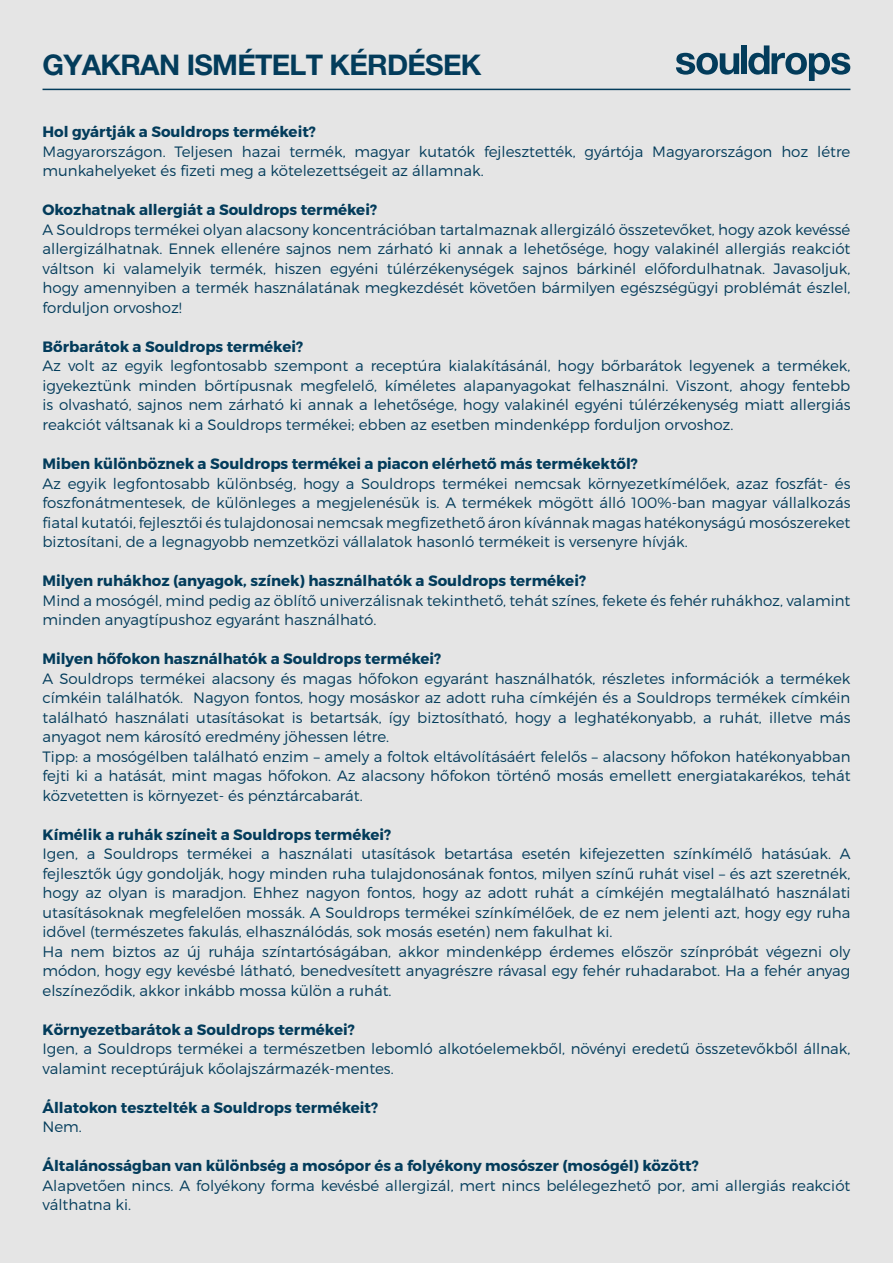
<style>
.page{position:relative;width:893px;height:1263px;background:#e5e5e5}
.page>*{position:absolute;margin:0;border:0;box-sizing:border-box;transform-origin:0 0}
.t1{font:700 28.5px "Helvetica Neue LT Pro";letter-spacing:-.025em;color:#033c5b}
.t2{font:300 15px/19.5px "Montserrat";color:#033c5b;text-align:justify}
.t3{font:700 15px "Montserrat";color:#033c5b}
</style>
<div class="page">
<hr style="left:43px;top:89px;width:807px;height:1px;background:#033c5b">
<svg style="left:676px;top:53px;width:63px;height:22px"></svg>
<div style="left:741px;top:45px;width:6px;height:29px;background:#033c5b"></div>
<svg style="left:748px;top:45px;width:102px;height:35px"></svg>
<p class="t1" style="left:43px;top:48px;width:440px">GYAKRAN ISMÉTELT KÉRDÉSEK</p>
<p class="t3" style="left:43px;top:123px;width:275px">Hol gyártják a Souldrops termékeit?</p>
<p class="t2" style="left:43px;top:142px;width:809px">Magyarországon. Teljesen hazai termék, magyar kutatók fejlesztették, gyártója Magyarországon hoz létre munkahelyeket és fizeti meg a kötelezettségeit az államnak.</p>
<p class="t3" style="left:43px;top:201px;width:336px">Okozhatnak allergiát a Souldrops termékei?</p>
<p class="t2" style="left:43px;top:220px;width:809px">A Souldrops termékei olyan alacsony koncentrációban tartalmaznak allergizáló összetevőket, hogy azok kevéssé allergizálhatnak. Ennek ellenére sajnos nem zárható ki annak a lehetősége, hogy valakinél allergiás reakciót váltson ki valamelyik termék, hiszen egyéni túlérzékenységek sajnos bárkinél előfordulhatnak. Javasoljuk, hogy amennyiben a termék használatának megkezdését követően bármilyen egészségügyi problémát észlel, forduljon orvoshoz!</p>
<p class="t3" style="left:43px;top:337px;width:262px">Bőrbarátok a Souldrops termékei?</p>
<p class="t2" style="left:43px;top:356px;width:809px">Az volt az egyik legfontosabb szempont a receptúra kialakításánál, hogy bőrbarátok legyenek a termékek, igyekeztünk minden bőrtípusnak megfelelő, kíméletes alapanyagokat felhasználni. Viszont, ahogy fentebb is olvasható, sajnos nem zárható ki annak a lehetősége, hogy valakinél egyéni túlérzékenység miatt allergiás reakciót váltsanak ki a Souldrops termékei; ebben az esetben mindenképp forduljon orvoshoz.</p>
<p class="t3" style="left:43px;top:454px;width:597px">Miben különböznek a Souldrops termékei a piacon elérhető más termékektől?</p>
<p class="t2" style="left:43px;top:473px;width:809px">Az egyik legfontosabb különbség, hogy a Souldrops termékei nemcsak környezetkímélőek, azaz foszfát- és foszfonátmentesek, de különleges a megjelenésük is. A termékek mögött álló 100%-ban magyar vállalkozás fiatal kutatói, fejlesztői és tulajdonosai nemcsak megfizethető áron kívánnak magas hatékonyságú mosószereket biztosítani, de a legnagyobb nemzetközi vállalatok hasonló termékeit is versenyre hívják.</p>
<p class="t3" style="left:43px;top:571px;width:545px">Milyen ruhákhoz (anyagok, színek) használhatók a Souldrops termékei?</p>
<p class="t2" style="left:43px;top:590px;width:809px">Mind a mosógél, mind pedig az öblítő univerzálisnak tekinthető, tehát színes, fekete és fehér ruhákhoz, valamint minden anyagtípushoz egyaránt használható.</p>
<p class="t3" style="left:43px;top:649px;width:400px">Milyen hőfokon használhatók a Souldrops termékei?</p>
<p class="t2" style="left:43px;top:668px;width:809px">A Souldrops termékei alacsony és magas hőfokon egyaránt használhatók, részletes információk a termékek címkéin találhatók. Nagyon fontos, hogy mosáskor az adott ruha címkéjén és a Souldrops termékek címkéin található használati utasításokat is betartsák, így biztosítható, hogy a leghatékonyabb, a ruhát, illetve más anyagot nem károsító eredmény jöhessen létre.</p>
<p class="t2" style="left:43px;top:746px;width:809px">Tipp: a mosógélben található enzim – amely a foltok eltávolításáért felelős – alacsony hőfokon hatékonyabban fejti ki a hatását, mint magas hőfokon. Az alacsony hőfokon történő mosás emellett energiatakarékos, tehát közvetetten is környezet- és pénztárcabarát.</p>
<p class="t3" style="left:43px;top:825px;width:350px">Kímélik a ruhák színeit a Souldrops termékei?</p>
<p class="t2" style="left:43px;top:844px;width:809px">Igen, a Souldrops termékei a használati utasítások betartása esetén kifejezetten színkímélő hatásúak. A fejlesztők úgy gondolják, hogy minden ruha tulajdonosának fontos, milyen színű ruhát visel – és azt szeretnék, hogy az olyan is maradjon. Ehhez nagyon fontos, hogy az adott ruhát a címkéjén megtalálható használati utasításoknak megfelelően mossák. A Souldrops termékei színkímélőek, de ez nem jelenti azt, hogy egy ruha idővel (természetes fakulás, elhasználódás, sok mosás esetén) nem fakulhat ki.</p>
<p class="t2" style="left:43px;top:941px;width:809px">Ha nem biztos az új ruhája színtartóságában, akkor mindenképp érdemes először színpróbát végezni oly módon, hogy egy kevésbé látható, benedvesített anyagrészre rávasal egy fehér ruhadarabot. Ha a fehér anyag elszíneződik, akkor inkább mossa külön a ruhát.</p>
<p class="t3" style="left:43px;top:1020px;width:314px">Környezetbarátok a Souldrops termékei?</p>
<p class="t2" style="left:43px;top:1039px;width:809px">Igen, a Souldrops termékei a természetben lebomló alkotóelemekből, növényi eredetű összetevőkből állnak, valamint receptúrájuk kőolajszármazék-mentes.</p>
<p class="t3" style="left:43px;top:1098px;width:337px">Állatokon tesztelték a Souldrops termékeit?</p>
<p class="t2" style="left:43px;top:1117px;width:41px">Nem.</p>
<p class="t3" style="left:43px;top:1156px;width:658px">Általánosságban van különbség a mosópor és a folyékony mosószer (mosógél) között?</p>
<p class="t2" style="left:43px;top:1175px;width:809px">Alapvetően nincs. A folyékony forma kevésbé allergizál, mert nincs belélegezhető por, ami allergiás reakciót válthatna ki.</p>
</div>
